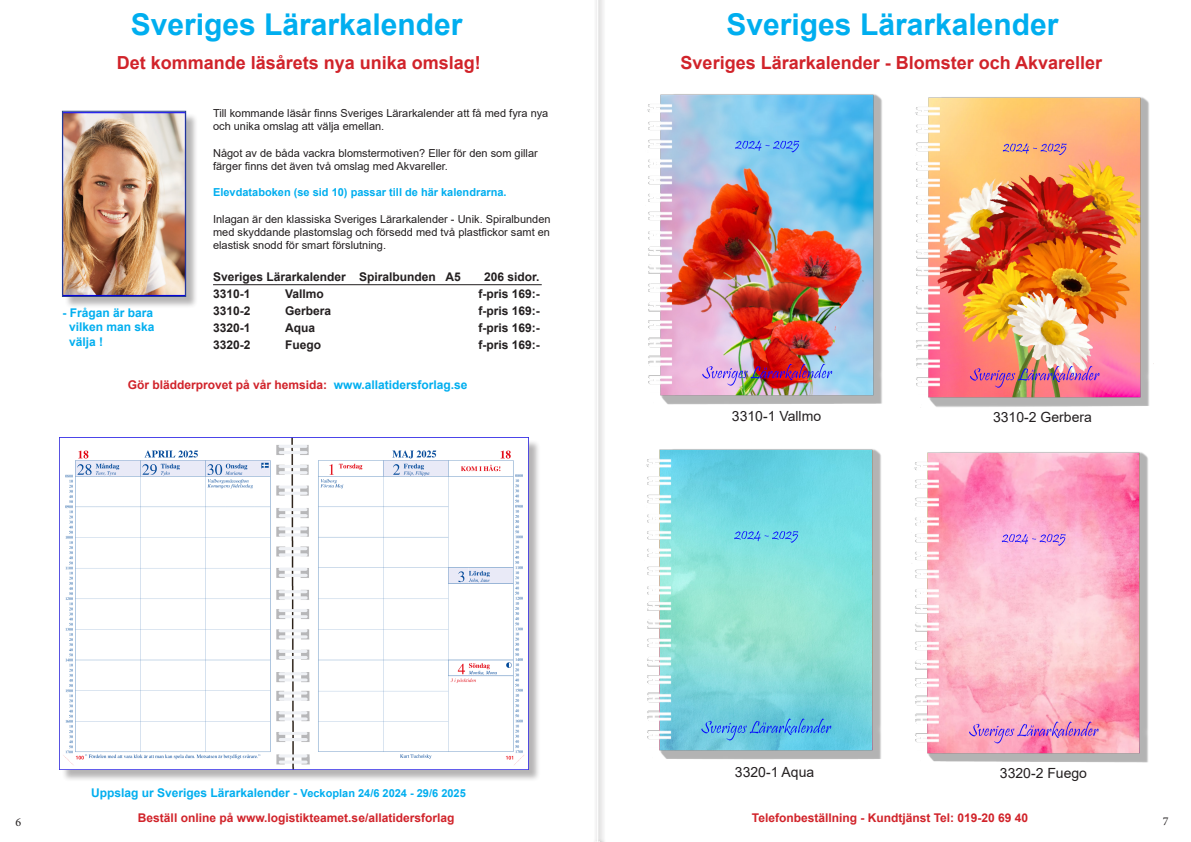
<style>
.page{position:relative;width:1191px;height:842px;background:#fff}
.page>*{position:absolute;margin:0;border:0;box-sizing:border-box;transform-origin:0 0}
.t1{font:700 30px "Arial";color:#00aeef}
.t2{font:700 18px "Arial";color:#d1232a}
.t3{font:14px "Arial";color:#231f20}
.t4{font:700 12px "Arial";color:#d1232a}
.t5{font:700 12px "Arial";color:#231f20}
.t6{font:700 12px "Arial";color:#00aeef}
.t7{font:12px "Minion Pro";color:#231f20}
.t8{font:11px/13.2px "Arial";color:#231f20}
.t9{font:700 11px "Arial";color:#00aeef}
.s1{color:#00aeef}
.s2{font-size:11px}
</style>
<div class="page">
<div style="left:64px;top:113px;width:134px;height:196px;background:#231f20;opacity:.33"></div>
<img style="left:64px;top:113px;width:120px;height:182px">
<div style="left:62px;top:111px;width:124px;height:186px;border:1px solid #253f8e"></div>
<div style="left:61px;top:439px;width:480px;height:343px;background:#231f20;opacity:.33"></div>
<img style="left:59px;top:437px;width:469px;height:332px">
<hr style="left:213px;top:284px;width:329px;height:1px;background:#231f20">
<svg style="left:595px;top:0;width:10px;height:842px;fill:#f1f0f1"></svg>
<hr style="left:597px;top:0;width:1px;height:842px;background:#fff">
<img style="left:647px;top:94px;width:235px;height:311px">
<img style="left:915px;top:97px;width:239px;height:310px">
<img style="left:646px;top:449px;width:235px;height:311px">
<img style="left:914px;top:452px;width:234px;height:311px">
<p class="t1" style="left:131px;top:3px;width:333px">Sveriges Lärarkalender</p>
<p class="t2" style="left:117px;top:50px;width:366px">Det kommande läsårets nya unika omslag!</p>
<p class="t8" style="left:213px;top:106px;width:337px">Till kommande läsår finns Sveriges Lärarkalender att få med fyra nya och unika omslag att välja emellan.</p>
<p class="t8" style="left:213px;top:146px;width:326px">Något av de båda vackra blomstermotiven? Eller för den som gillar färger finns det även två omslag med Akvareller.</p>
<p class="t9" style="left:213px;top:185px;width:295px">Elevdataboken (se sid 10) passar till de här kalendrarna.</p>
<p class="t8" style="left:213px;top:212px;width:339px;text-align:justify">Inlagan är den klassiska Sveriges Lärarkalender - Unik. Spiralbunden med skyddande plastomslag och försedd med två plastfickor samt en elastisk snodd för smart förslutning.</p>
<p class="t5" style="left:213px;top:268px;width:249px">Sveriges Lärarkalender Spiralbunden A5</p>
<p class="t5" style="left:484px;top:268px;width:57px">206 sidor.</p>
<p class="t5" style="left:213px;top:285px;width:39px">3310-1</p>
<p class="t5" style="left:285px;top:285px;width:40px">Vallmo</p>
<p class="t5" style="left:478px;top:285px;width:63px">f-pris 169:-</p>
<p class="t5" style="left:213px;top:302px;width:39px">3310-2</p>
<p class="t5" style="left:285px;top:302px;width:48px">Gerbera</p>
<p class="t5" style="left:478px;top:302px;width:63px">f-pris 169:-</p>
<p class="t5" style="left:213px;top:319px;width:39px">3320-1</p>
<p class="t5" style="left:285px;top:319px;width:31px">Aqua</p>
<p class="t5" style="left:478px;top:319px;width:63px">f-pris 169:-</p>
<p class="t5" style="left:213px;top:336px;width:39px">3320-2</p>
<p class="t5" style="left:285px;top:336px;width:37px">Fuego</p>
<p class="t5" style="left:478px;top:336px;width:63px">f-pris 169:-</p>
<p class="t4" style="left:128px;top:376px;width:341px">Gör blädderprovet på vår hemsida: <span class="s1">www.allatidersforlag.se</span></p>
<p class="t6" style="left:62px;top:304px;width:92px">- Frågan är bara</p>
<p class="t6" style="left:69px;top:318px;width:87px">vilken man ska</p>
<p class="t6" style="left:69px;top:333px;width:36px">välja !</p>
<p class="t1" style="left:726px;top:4px;width:333px">Sveriges Lärarkalender</p>
<p class="t2" style="left:680px;top:49px;width:423px">Sveriges Lärarkalender - Blomster och Akvareller</p>
<p class="t3" style="left:732px;top:407px;width:91px">3310-1 Vallmo</p>
<p class="t3" style="left:993px;top:407px;width:100px">3310-2 Gerbera</p>
<p class="t3" style="left:735px;top:763px;width:81px">3320-1 Aqua</p>
<p class="t3" style="left:1000px;top:764px;width:89px">3320-2 Fuego</p>
<p class="t6" style="left:91px;top:784px;width:376px">Uppslag ur Sveriges Lärarkalender - <span class="s2">Veckoplan 24/6 2024 - 29/6 2025</span></p>
<p class="t4" style="left:138px;top:810px;width:318px">Beställ online på www.logistikteamet.se/allatidersforlag</p>
<p class="t4" style="left:752px;top:809px;width:278px">Telefonbeställning - Kundtjänst Tel: 019-20 69 40</p>
<p class="t7" style="left:16px;top:814px;width:7px">6</p>
<p class="t7" style="left:1162px;top:813px;width:7px">7</p>
</div>
